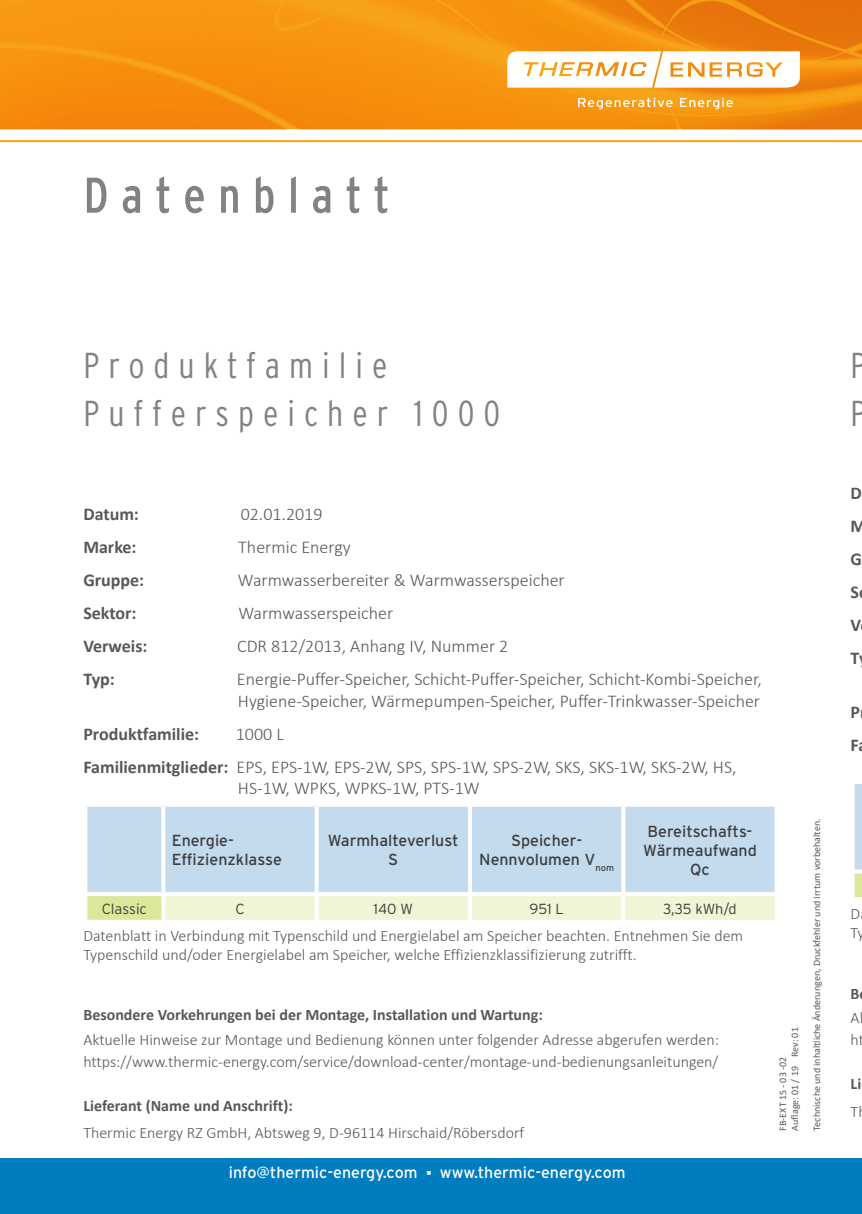
<style>
.page{position:relative;width:862px;height:1214px;background:#fff}
.page>*{position:absolute;margin:0;border:0;box-sizing:border-box;transform-origin:0 0}
.t1{font:condensed 50px "Interstate";letter-spacing:.25em;color:#808285}
.t2{font:300 condensed 36px/48.8px "Interstate";letter-spacing:.25em;color:#808285}
.t3{font:300 18px/21.6px "Calibri";color:#57585a}
.t4{font:700 18px/33px "Calibri";color:#57585a}
.t5{font:300 16px/19.2px "Calibri";color:#57585a}
.t6{font:16px/19.2px "Interstate";color:#3e3e3f;text-align:center}
.t7{font:700 16px "Calibri";color:#57585a}
.t8{font:16px "Interstate";color:#fff}
.t9{font:300 14.6px "Interstate";color:#3e3e3f}
.t10{font:10px/12px "Calibri";color:#57585a}
.s1{font-weight:700}
.s2{font-family:"Calibri"}
</style>
<div class="page">
<div style="left:0;top:1158px;width:862px;height:55px;background:#007dbe"></div>
<img style="left:0;top:0;width:862px;height:129px">
<hr style="left:0;top:140px;width:862px;height:2px;background:#f9a51b">
<svg style="left:578px;top:97px;width:94px;height:12px"></svg>
<svg style="left:680px;top:98px;width:53px;height:11px"></svg>
<svg style="left:507px;top:51px;width:293px;height:37px"></svg>
<div style="left:87px;top:806px;width:687px;height:86px;background:#c4dbee"></div>
<div style="left:85px;top:894px;width:78px;height:27px;background:#dde799"></div>
<div style="left:165px;top:896px;width:609px;height:23px;background:#f0f5d5"></div>
<svg style="left:161px;top:806px;width:4px;height:86px"></svg>
<svg style="left:315px;top:806px;width:4px;height:86px"></svg>
<hr style="left:468px;top:806px;width:4px;height:86px;background:#fff">
<svg style="left:621px;top:806px;width:4px;height:86px"></svg>
<svg style="left:774px;top:806px;width:2px;height:86px"></svg>
<hr style="left:83px;top:892px;width:80px;height:4px;background:#fff">
<hr style="left:83px;top:896px;width:4px;height:23px;background:#fff">
<svg style="left:161px;top:896px;width:2px;height:23px"></svg>
<svg style="left:85px;top:919px;width:78px;height:2px"></svg>
<svg style="left:165px;top:919px;width:150px;height:1px"></svg>
<svg style="left:472px;top:919px;width:150px;height:1px"></svg>
<svg style="left:315px;top:896px;width:4px;height:23px"></svg>
<svg style="left:318px;top:919px;width:150px;height:1px"></svg>
<hr style="left:468px;top:896px;width:4px;height:23px;background:#fff">
<svg style="left:621px;top:896px;width:4px;height:23px"></svg>
<svg style="left:625px;top:919px;width:150px;height:1px"></svg>
<svg style="left:774px;top:896px;width:1px;height:23px"></svg>
<div style="left:852px;top:782px;width:10px;height:89px;background:#c4dbee"></div>
<svg style="left:854px;top:873px;width:8px;height:24px"></svg>
<hr style="left:850px;top:780px;width:12px;height:4px;background:#fff">
<hr style="left:850px;top:784px;width:4px;height:85px;background:#fff">
<svg style="left:852px;top:869px;width:10px;height:2px"></svg>
<h1 class="t1" style="left:83px;top:165px;width:308px">Datenblatt</h1>
<h2 class="t2" style="left:83px;top:340px;width:418px">Produktfamilie<br>Pufferspeicher 1000</h2>
<p class="t4" style="left:83px;top:497px;width:57px">Datum:</p>
<p class="t3" style="left:241px;top:503px;width:83px">02.01.2019</p>
<p class="t4" style="left:83px;top:530px;width:55px">Marke:</p>
<p class="t3" style="left:238px;top:536px;width:114px">Thermic Energy</p>
<p class="t4" style="left:83px;top:563px;width:62px">Gruppe:</p>
<p class="t3" style="left:238px;top:569px;width:328px">Warmwasserbereiter &amp; Warmwasserspeicher</p>
<p class="t4" style="left:83px;top:596px;width:55px">Sektor:</p>
<p class="t3" style="left:238px;top:602px;width:156px">Warmwasserspeicher</p>
<p class="t4" style="left:83px;top:629px;width:66px">Verweis:</p>
<p class="t3" style="left:237px;top:635px;width:273px">CDR 812/2013, Anhang IV, Nummer 2</p>
<p class="t4" style="left:83px;top:662px;width:33px">Typ:</p>
<p class="t3" style="left:237px;top:668px;width:526px">Energie-Puffer-Speicher, Schicht-Puffer-Speicher, Schicht-Kombi-Speicher,<br>Hygiene-Speicher, Wärmepumpen-Speicher, Puffer-Trinkwasser-Speicher</p>
<p class="t4" style="left:83px;top:716px;width:117px">Produktfamilie:</p>
<p class="t3" style="left:83px;top:717px;width:655px;line-height:33px;text-indent:152px">1000 L<br><span class="s1">Familienmitglieder:</span> EPS, EPS-1W, EPS-2W, SPS, SPS-1W, SPS-2W, SKS, SKS-1W, SKS-2W, HS,</p>
<p class="t3" style="left:238px;top:777px;width:243px">HS-1W, WPKS, WPKS-1W, PTS-1W</p>
<p class="t6" style="left:172px;top:830px;width:112px;text-align:left">Energie-<br>Effizienzklasse</p>
<p class="t6" style="left:328px;top:830px;width:132px">Warmhalteverlust<br>S</p>
<p class="t6" style="left:479px;top:830px;width:136px">Speicher-<br>Nennvolumen V<sub>nom</sub></p>
<p class="t6" style="left:643px;top:821px;width:115px">Bereitschafts-<br>Wärmeaufwand<br>Qc</p>
<p class="t9" style="left:102px;top:899px;width:47px">Classic</p>
<p class="t9" style="left:235px;top:899px;width:11px">C</p>
<p class="t9" style="left:374px;top:899px;width:41px">140 W</p>
<p class="t9" style="left:529px;top:899px;width:36px">951 L</p>
<p class="t9" style="left:663px;top:899px;width:75px">3,35 kWh/d</p>
<p class="t5" style="left:83px;top:925px;width:661px">Datenblatt in Verbindung mit Typenschild und Energielabel am Speicher beachten. Entnehmen Sie dem<br>Typenschild und/oder Energielabel am Speicher, welche Effizienzklassifizierung zutrifft.</p>
<p class="t7" style="left:83px;top:1003px;width:461px">Besondere Vorkehrungen bei der Montage, Installation und Wartung:</p>
<p class="t5" style="left:83px;top:1028px;width:637px;line-height:21.6px">Aktuelle Hinweise zur Montage und Bedienung können unter folgender Adresse abgerufen werden: https://www.thermic-energy.com/service/download-center/montage-und-bedienungsanleitungen/</p>
<p class="t7" style="left:83px;top:1094px;width:211px">Lieferant (Name und Anschrift):</p>
<p class="t5" style="left:83px;top:1122px;width:442px">Thermic Energy RZ GmbH, Abtsweg 9, D-96114 Hirschaid/Röbersdorf</p>
<p class="t8" style="left:229px;top:1162px;width:398px">info@thermic-energy.com <span class="s2">▪</span> www.thermic-energy.com</p>
<p class="t10" style="left:776px;top:1130px;width:105px;rotate:-90deg">FB-EXT 15 - 03 -02<br>Auflage: 01 / 19 Rev: 01</p>
<p class="t10" style="left:810px;top:1130px;width:313px;rotate:-90deg">Technische und inhaltliche Änderungen, Druckfehler und Irrtum vorbehalten.</p>
<h2 class="t2" style="left:850px;top:340px;width:18px">P<br>P</h2>
<p class="t4" style="left:850px;top:476px;width:17px">D<br>M<br>G<br>S<br>V<br>T</p>
<p class="t4" style="left:850px;top:695px;width:11px">P<br>F</p>
<p class="t5" style="left:850px;top:903px;width:15px">D<br>Ty</p>
<p class="t7" style="left:850px;top:981px;width:10px">B</p>
<p class="t5" style="left:850px;top:1007px;width:15px;line-height:21.6px">A ht</p>
<p class="t7" style="left:850px;top:1072px;width:12px">Li</p>
<p class="t5" style="left:850px;top:1101px;width:9px">T</p>
</div>
